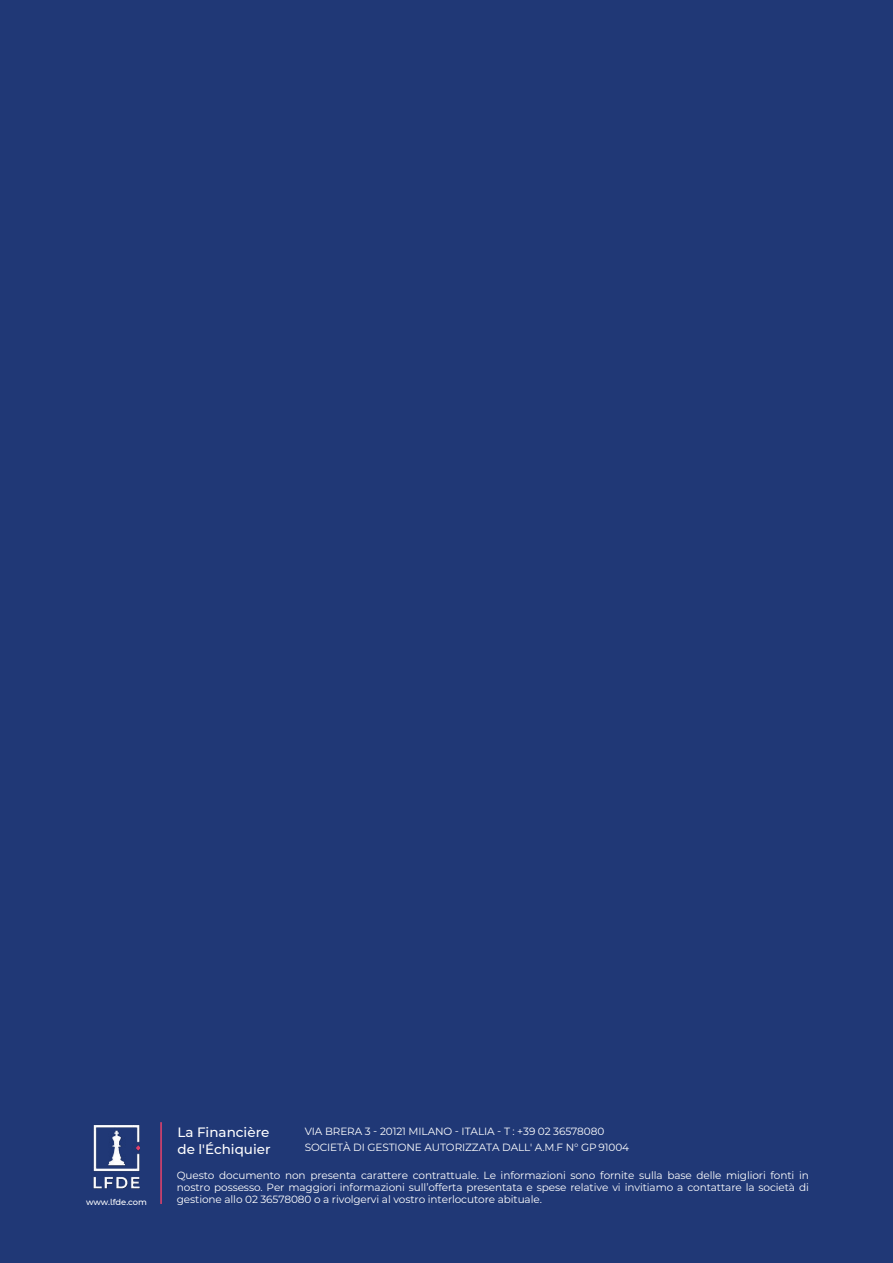
<style>
.page{position:relative;width:893px;height:1263px;background:#203876}
.page>*{position:absolute;margin:0;border:0;box-sizing:border-box;transform-origin:0 0}
.t1{font:500 13.5px/16.5px "Montserrat";color:#fff}
.t2{font:10.5px/12px "Montserrat";letter-spacing:-.01em;color:#fff}
.t3{font:500 8.4px "Montserrat";letter-spacing:-.01em;color:#fff}
</style>
<div class="page">
<hr style="left:160px;top:1122px;width:2px;height:82px;background:#e9426a">
<img style="left:93px;top:1125px;width:46px;height:64px">
<p class="t3" style="left:86px;top:1196px;width:62px">www.lfde.com</p>
<p class="t1" style="left:177px;top:1124px;width:95px">La Financière de l'Échiquier</p>
<p class="t2" style="left:305px;top:1123px;width:326px;line-height:15.9px">VIA BRERA 3 - 20121 MILANO - ITALIA - T : +39 02 36578080<br>SOCIETÀ DI GESTIONE AUTORIZZATA DALL' A.M.F N° GP 91004</p>
<p class="t2" style="left:177px;top:1169px;width:633px;text-align:justify">Questo documento non presenta carattere contrattuale. Le informazioni sono fornite sulla base delle migliori fonti in nostro possesso. Per maggiori informazioni sull’offerta presentata e spese relative vi invitiamo a contattare la società di gestione allo 02 36578080 o a rivolgervi al vostro interlocutore abituale.</p>
</div>
